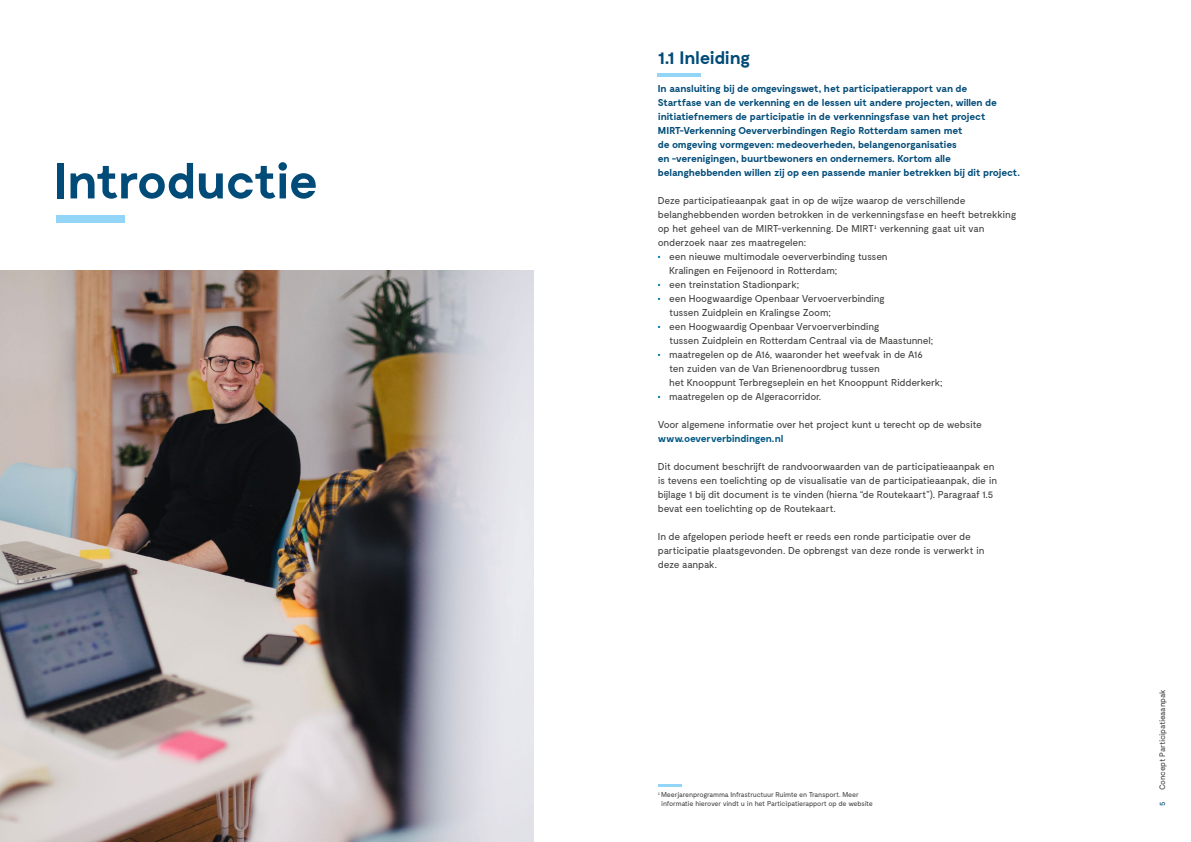
<style>
.page{position:relative;width:1191px;height:842px;background:#fff}
.page>*{position:absolute;margin:0;border:0;box-sizing:border-box;transform-origin:0 0}
.t1{font:700 50px "Moderat";letter-spacing:-.035em;color:#004b78}
.KOP{font:700 18px "Moderat";letter-spacing:-.02em;color:#004b78}
.BODY{font:10px/14px "Moderat";letter-spacing:-.025em;color:#3c3c3b}
.INTRO{font:700 10px/14px "Moderat";letter-spacing:-.025em;color:#004b78}
.t2{font:8px "Moderat";letter-spacing:-.025em;color:#3c3c3b}
.t3{font:8px "Moderat";color:#004b78}
.BODY-2{font:7px/9px "Moderat";letter-spacing:-.025em;color:#3c3c3b}
.s1{color:#0783c6}
.s2{font-weight:700;color:#005784}
</style>
<div class="page">
<img style="left:0;top:270px;width:533px;height:572px">
<div style="left:56px;top:215px;width:68px;height:8px;background:#93d5f6"></div>
<hr style="left:658px;top:784px;width:23px;height:3px;background:#93d5f6">
<hr style="left:658px;top:73px;width:43px;height:4px;background:#93d5f6">
<p class="t1" style="left:53px;top:152px;width:266px">Introductie</p>
<p class="KOP" style="left:658px;top:47px;width:94px">1.1 Inleiding</p>
<p class="INTRO" style="left:658px;top:82px;width:363px">In aansluiting bij de omgevingswet, het participatierapport van de<br>Startfase van de verkenning en de lessen uit andere projecten, willen de initiatiefnemers de participatie in de verkenningsfase van het project MIRT-Verkenning Oeververbindingen Regio Rotterdam samen met<br>de omgeving vormgeven: medeoverheden, belangenorganisaties<br>en -verenigingen, buurtbewoners en ondernemers. Kortom alle belanghebbenden willen zij op een passende manier betrekken bij dit project.</p>
<p class="BODY" style="left:658px;top:194px;width:360px">Deze participatieaanpak gaat in op de wijze waarop de verschillende belanghebbenden worden betrokken in de verkenningsfase en heeft betrekking op het geheel van de MIRT-verkenning. De MIRT<sup>1</sup> verkenning gaat uit van onderzoek naar zes maatregelen:</p>
<p class="BODY" style="left:669px;top:250px;width:220px;text-indent:-11px"><span class="s1">•</span> een nieuwe multimodale oeververbinding tussen<br>Kralingen en Feijenoord in Rotterdam;</p>
<p class="BODY" style="left:658px;top:278px;width:143px"><span class="s1">•</span> een treinstation Stadionpark;</p>
<p class="BODY" style="left:669px;top:292px;width:217px;text-indent:-11px"><span class="s1">•</span> een Hoogwaardige Openbaar Vervoerverbinding tussen Zuidplein en Kralingse Zoom;</p>
<p class="BODY" style="left:669px;top:320px;width:265px;text-indent:-11px"><span class="s1">•</span> een Hoogwaardig Openbaar Vervoerverbinding<br>tussen Zuidplein en Rotterdam Centraal via de Maastunnel;</p>
<p class="BODY" style="left:669px;top:348px;width:275px;text-indent:-11px"><span class="s1">•</span> maatregelen op de A16, waaronder het weefvak in de A16<br>ten zuiden van de Van Brienenoordbrug tussen<br>het Knooppunt Terbregseplein en het Knooppunt Ridderkerk;</p>
<p class="BODY" style="left:658px;top:390px;width:165px"><span class="s1">•</span> maatregelen op de Algeracorridor.</p>
<p class="BODY" style="left:658px;top:418px;width:325px">Voor algemene informatie over het project kunt u terecht op de website <span class="s2">www.oeververbindingen.nl</span></p>
<p class="BODY" style="left:658px;top:460px;width:341px">Dit document beschrijft de randvoorwaarden van de participatieaanpak en is tevens een toelichting op de visualisatie van de participatieaanpak, die in bijlage 1 bij dit document is te vinden (hierna “de Routekaart”). Paragraaf 1.5 bevat een toelichting op de Routekaart.</p>
<p class="BODY" style="left:658px;top:530px;width:328px">In de afgelopen periode heeft er reeds een ronde participatie over de participatie plaatsgevonden. De opbrengst van deze ronde is verwerkt in deze aanpak.</p>
<p class="BODY-2" style="left:661px;top:790px;width:213px;text-indent:-3px"><sup>1</sup> Meerjarenprogramma Infrastructuur Ruimte en Transport. Meer informatie hierover vindt u in het Participatierapport op de website</p>
<p class="t2" style="left:1157px;top:790px;width:102px;rotate:-90deg">Concept Participatieaanpak</p>
<p class="t3" style="left:1157px;top:806px;width:6px;rotate:-90deg">5</p>
</div>
